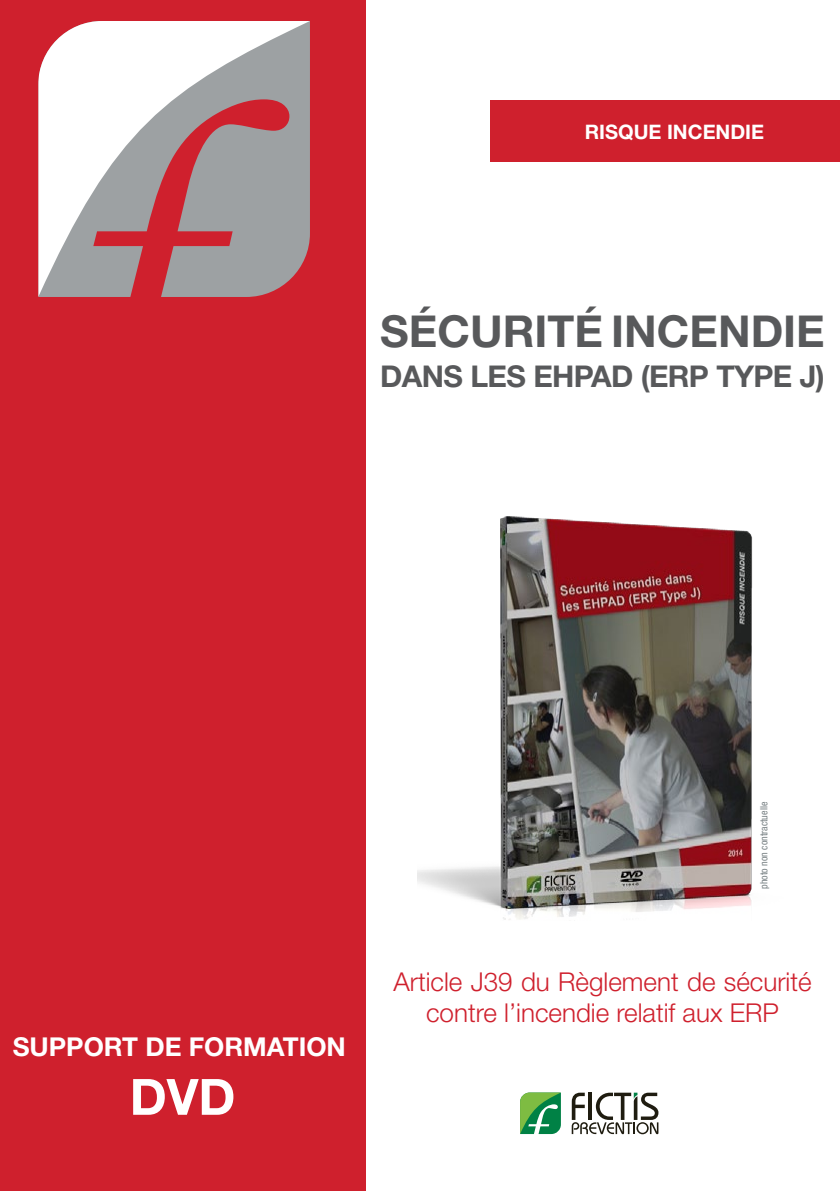
<style>
.page{position:relative;width:840px;height:1191px;background:#fff}
.page>*{position:absolute;margin:0;border:0;box-sizing:border-box;transform-origin:0 0}
.t1{font:700 50px "Helvetica Neue";color:#fff}
.t2{font:700 44px "Helvetica Neue";color:#58595b}
.t3{font:700 30px "Helvetica Neue";letter-spacing:-.02em;color:#58595b}
.t4{font:300 26px/31.2px "Helvetica Neue";color:#cf202d;text-align:center}
.t5{font:700 26px "Helvetica Neue";color:#fff}
.t6{font:700 20px "Helvetica Neue";color:#fff}
.t7{font:condensed 10px "Helvetica Neue";color:#767f82}
</style>
<div class="page">
<div style="left:0;top:0;width:365px;height:1191px;background:#cf202d"></div>
<div style="left:490px;top:100px;width:349px;height:62px;background:#cf202d"></div>
<svg style="left:38px;top:21px;width:272px;height:276px;background:#c5b0b2"></svg>
<svg style="left:520px;top:1092px;width:40px;height:42px;background:#4ea65d"></svg>
<svg style="left:571px;top:1092px;width:87px;height:42px"></svg>
<img style="left:417px;top:516px;width:336px;height:404px">
<p class="t6" style="left:584px;top:119px;width:181px">RISQUE INCENDIE</p>
<h2 class="t2" style="left:380px;top:304px;width:446px">SÉCURITÉ INCENDIE</h2>
<p class="t3" style="left:380px;top:357px;width:446px">DANS LES EHPAD (ERP TYPE J)</p>
<p class="t5" style="left:13px;top:1031px;width:334px">SUPPORT DE FORMATION</p>
<h1 class="t1" style="left:130px;top:1066px;width:107px">DVD</h1>
<p class="t7" style="left:757px;top:889px;width:88px;rotate:-90deg">photo non contractuelle</p>
<p class="t4" style="left:393px;top:965px;width:419px">Article J39 du Règlement de sécurité contre l’incendie relatif aux ERP</p>
</div>
